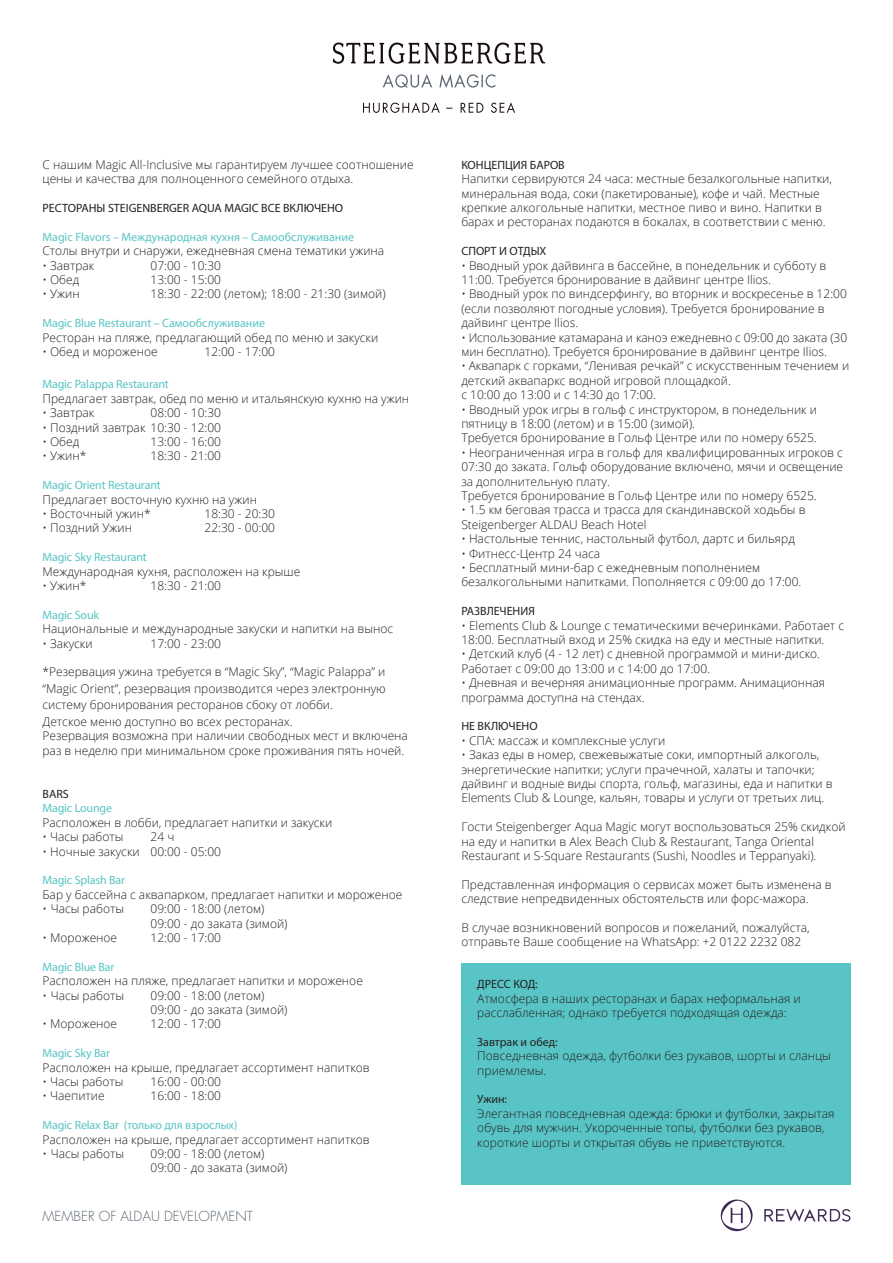
<style>
.page{position:relative;width:893px;height:1263px;background:#fff}
.page>*{position:absolute;margin:0;border:0;box-sizing:border-box;transform-origin:0 0}
.t1{font:300 13.5px "Futura Std";color:#5a6671}
.t2{font:300 12px/14.4px "Open Sans";color:#231f20}
.t3{font:12px "Myriad Pro";letter-spacing:-.01em;color:#59c4c5}
.t4{font:12px "Myriad Pro";color:#231f20}
</style>
<div class="page">
<div style="left:461px;top:964px;width:389px;height:221px;background:#59c4c5"></div>
<svg style="left:333px;top:43px;width:212px;height:21px"></svg>
<svg style="left:383px;top:74px;width:112px;height:14px"></svg>
<svg style="left:363px;top:102px;width:152px;height:11px"></svg>
<svg style="left:764px;top:1209px;width:86px;height:12px"></svg>
<svg style="left:721px;top:1199px;width:32px;height:32px"></svg>
<p class="t2" style="left:43px;top:157px;width:373px">С нашим Magic All-Inclusive мы гарантируем лучшее соотношение цены и качества для полноценного семейного отдыха.</p>
<p class="t4" style="left:43px;top:200px;width:302px">РЕСТОРАНЫ STEIGENBERGER AQUA MAGIC ВСЕ ВКЛЮЧЕНО</p>
<p class="t3" style="left:43px;top:229px;width:313px">Magic Flavors – Международная кухня – Самообслуживание</p>
<p class="t2" style="left:43px;top:243px;width:343px">Столы внутри и снаружи, ежедневная смена тематики ужина</p>
<p class="t2" style="left:43px;top:258px;width:53px">• Завтрак</p>
<p class="t2" style="left:151px;top:258px;width:72px">07:00 - 10:30</p>
<p class="t2" style="left:43px;top:272px;width:38px">• Обед</p>
<p class="t2" style="left:151px;top:272px;width:72px">13:00 - 15:00</p>
<p class="t2" style="left:43px;top:286px;width:39px">• Ужин</p>
<p class="t2" style="left:151px;top:286px;width:237px">18:30 - 22:00 (летом); 18:00 - 21:30 (зимой)</p>
<p class="t3" style="left:43px;top:316px;width:224px">Magic Blue Restaurant – Самообслуживание</p>
<p class="t2" style="left:43px;top:330px;width:337px">Ресторан на пляже, предлагающий обед по меню и закуски</p>
<p class="t2" style="left:43px;top:344px;width:117px">• Обед и мороженое</p>
<p class="t2" style="left:205px;top:344px;width:72px">12:00 - 17:00</p>
<p class="t3" style="left:43px;top:377px;width:128px">Magic Palappa Restaurant</p>
<p class="t2" style="left:43px;top:391px;width:368px">Предлагает завтрак, обед по меню и итальянскую кухню на ужин</p>
<p class="t2" style="left:43px;top:405px;width:53px">• Завтрак</p>
<p class="t2" style="left:151px;top:405px;width:72px">08:00 - 10:30</p>
<p class="t2" style="left:43px;top:420px;width:180px">• Поздний завтрак 10:30 - 12:00</p>
<p class="t2" style="left:43px;top:434px;width:38px">• Обед</p>
<p class="t2" style="left:151px;top:434px;width:72px">13:00 - 16:00</p>
<p class="t2" style="left:43px;top:448px;width:45px">• Ужин*</p>
<p class="t2" style="left:151px;top:448px;width:72px">18:30 - 21:00</p>
<p class="t3" style="left:43px;top:478px;width:120px">Magic Orient Restaurant</p>
<p class="t2" style="left:43px;top:492px;width:216px">Предлагает восточную кухню на ужин</p>
<p class="t2" style="left:43px;top:506px;width:110px">• Восточный ужин*</p>
<p class="t2" style="left:205px;top:506px;width:72px">18:30 - 20:30</p>
<p class="t2" style="left:43px;top:520px;width:91px">• Поздний Ужин</p>
<p class="t2" style="left:205px;top:520px;width:72px">22:30 - 00:00</p>
<p class="t3" style="left:43px;top:550px;width:106px">Magic Sky Restaurant</p>
<p class="t2" style="left:43px;top:564px;width:259px">Международная кухня, расположен на крыше</p>
<p class="t2" style="left:43px;top:578px;width:45px">• Ужин*</p>
<p class="t2" style="left:151px;top:578px;width:72px">18:30 - 21:00</p>
<p class="t3" style="left:43px;top:607px;width:58px">Magic Souk</p>
<p class="t2" style="left:43px;top:621px;width:352px">Национальные и международные закуски и напитки на вынос</p>
<p class="t2" style="left:43px;top:636px;width:52px">• Закуски</p>
<p class="t2" style="left:151px;top:636px;width:72px">17:00 - 23:00</p>
<p class="t2" style="left:43px;top:663px;width:345px;line-height:16.5px">*Резервация ужина требуется в “Magic Sky”, “Magic Palappa” и “Magic Orient”, резервация производится через электронную систему бронирования ресторанов сбоку от лобби.<br>Детское меню доступно во всех ресторанах.</p>
<p class="t2" style="left:43px;top:728px;width:367px">Резервация возможна при наличии свободных мест и включена раз в неделю при минимальном сроке проживания пять ночей.</p>
<p class="t4" style="left:43px;top:786px;width:28px">BARS</p>
<p class="t3" style="left:43px;top:801px;width:71px">Magic Lounge</p>
<p class="t2" style="left:43px;top:815px;width:291px">Расположен в лобби, предлагает напитки и закуски</p>
<p class="t2" style="left:43px;top:829px;width:82px">• Часы работы</p>
<p class="t2" style="left:151px;top:829px;width:25px">24 ч</p>
<p class="t2" style="left:43px;top:844px;width:180px">• Ночные закуски 00:00 - 05:00</p>
<p class="t3" style="left:43px;top:873px;width:84px">Magic Splash Bar</p>
<p class="t2" style="left:43px;top:887px;width:361px">Бар у бассейна с аквапарком, предлагает напитки и мороженое</p>
<p class="t2" style="left:43px;top:901px;width:83px">• Часы работы</p>
<p class="t2" style="left:151px;top:901px;width:139px">09:00 - 18:00 (летом)<br>09:00 - до заката (зимой)</p>
<p class="t2" style="left:43px;top:930px;width:76px">• Мороженое</p>
<p class="t2" style="left:151px;top:930px;width:72px">12:00 - 17:00</p>
<p class="t3" style="left:43px;top:959px;width:74px">Magic Blue Bar</p>
<p class="t2" style="left:43px;top:973px;width:322px">Расположен на пляже, предлагает напитки и мороженое</p>
<p class="t2" style="left:43px;top:988px;width:83px">• Часы работы</p>
<p class="t2" style="left:151px;top:988px;width:139px">09:00 - 18:00 (летом)<br>09:00 - до заката (зимой)</p>
<p class="t2" style="left:43px;top:1016px;width:76px">• Мороженое</p>
<p class="t2" style="left:151px;top:1016px;width:72px">12:00 - 17:00</p>
<p class="t3" style="left:43px;top:1046px;width:69px">Magic Sky Bar</p>
<p class="t2" style="left:43px;top:1060px;width:329px">Расположен на крыше, предлагает ассортимент напитков</p>
<p class="t2" style="left:43px;top:1074px;width:82px">• Часы работы</p>
<p class="t2" style="left:151px;top:1074px;width:72px">16:00 - 00:00</p>
<p class="t2" style="left:43px;top:1088px;width:64px">• Чаепитие</p>
<p class="t2" style="left:151px;top:1088px;width:72px">16:00 - 18:00</p>
<p class="t3" style="left:43px;top:1118px;width:196px">Magic Relax Bar (только для взрослых)</p>
<p class="t2" style="left:43px;top:1132px;width:329px">Расположен на крыше, предлагает ассортимент напитков</p>
<p class="t2" style="left:43px;top:1146px;width:83px">• Часы работы</p>
<p class="t2" style="left:151px;top:1146px;width:139px">09:00 - 18:00 (летом)<br>09:00 - до заката (зимой)</p>
<p class="t1" style="left:43px;top:1207px;width:212px">MEMBER OF ALDAU DEVELOPMENT</p>
<p class="t4" style="left:461px;top:157px;width:105px">КОНЦЕПЦИЯ БАРОВ</p>
<p class="t2" style="left:461px;top:171px;width:372px">Напитки сервируются 24 часа: местные безалкогольные напитки, минеральная вода, соки (пакетированые), кофе и чай. Местные крепкие алкогольные напитки, местное пиво и вино. Напитки в барах и ресторанах подаются в бокалах, в соответствии с меню.</p>
<p class="t4" style="left:461px;top:244px;width:87px">СПОРТ И ОТДЫХ</p>
<p class="t2" style="left:461px;top:258px;width:366px">• Вводный урок дайвинга в бассейне, в понедельник и субботу в<br>11:00. Требуется бронирование в дайвинг центре Ilios.</p>
<p class="t2" style="left:461px;top:286px;width:387px">• Вводный урок по виндсерфингу, во вторник и воскресенье в 12:00 (если позволяют погодные условия). Требуется бронирование в дайвинг центре Ilios.</p>
<p class="t2" style="left:461px;top:330px;width:387px">• Использование катамарана и каноэ ежедневно с 09:00 до заката (30 мин бесплатно). Требуется бронирование в дайвинг центре Ilios.</p>
<p class="t2" style="left:461px;top:358px;width:389px">• Аквапарк с горками, “Ленивая речкай” с искусственным течением и детский аквапаркс водной игровой площадкой.<br>с 10:00 до 13:00 и с 14:30 до 17:00.</p>
<p class="t2" style="left:461px;top:402px;width:357px">• Вводный урок игры в гольф с инструктором, в понедельник и пятницу в 18:00 (летом) и в 15:00 (зимой).<br>Требуется бронирование в Гольф Центре или по номеру 6525.</p>
<p class="t2" style="left:461px;top:445px;width:383px">• Неограниченная игра в гольф для квалифицированных игроков с 07:30 до заката. Гольф оборудование включено, мячи и освещение за дополнительную плату.<br>Требуется бронирование в Гольф Центре или по номеру 6525.</p>
<p class="t2" style="left:461px;top:502px;width:346px">• 1.5 км беговая трасса и трасса для скандинавской ходьбы в<br>Steigenberger ALDAU Beach Hotel</p>
<p class="t2" style="left:461px;top:531px;width:335px">• Настольные теннис, настольный футбол, дартс и бильярд</p>
<p class="t2" style="left:461px;top:546px;width:140px">• Фитнесс-Центр 24 часа</p>
<p class="t2" style="left:461px;top:560px;width:342px">• Бесплатный мини-бар с ежедневным пополнением безалкогольными напитками. Пополняется с 09:00 до 17:00.</p>
<p class="t4" style="left:461px;top:604px;width:75px">РАЗВЛЕЧЕНИЯ</p>
<p class="t2" style="left:461px;top:618px;width:384px">• Elements Club &amp; Lounge c тематическими вечеринками. Работает с<br>18:00. Бесплатный вход и 25% скидка на еду и местные напитки.</p>
<p class="t2" style="left:461px;top:646px;width:360px">• Детский клуб (4 - 12 лет) с дневной программой и мини-диско.<br>Работает с 09:00 до 13:00 и с 14:00 до 17:00.</p>
<p class="t2" style="left:461px;top:675px;width:365px">• Дневная и вечерняя анимационные программ. Анимационная программа доступна на стендах.</p>
<p class="t4" style="left:461px;top:719px;width:78px">НЕ ВКЛЮЧЕНО</p>
<p class="t2" style="left:461px;top:733px;width:205px">• СПА: массаж и комплексные услуги</p>
<p class="t2" style="left:461px;top:747px;width:373px">• Заказ еды в номер, свежевыжатые соки, импортный алкоголь, энергетические напитки; услуги прачечной, халаты и тапочки; дайвинг и водные виды спорта, гольф, магазины, еда и напитки в Elements Club &amp; Lounge, кальян, товары и услуги от третьих лиц.</p>
<p class="t2" style="left:461px;top:819px;width:386px">Гости Steigenberger Aqua Magic могут воспользоваться 25% скидкой на еду и напитки в Alex Beach Club &amp; Restaurant, Tanga Oriental<br>Restaurant и S-Square Restaurants (Sushi, Noodles и Teppanyaki).</p>
<p class="t2" style="left:461px;top:877px;width:372px">Представленная информация о сервисах может быть изменена в следствие непредвиденных обстоятельств или форс-мажора.</p>
<p class="t2" style="left:461px;top:920px;width:350px">В случае возникновений вопросов и пожеланий, пожалуйста, отправьте Ваше сообщение на WhatsApp: +2 0122 2232 082</p>
<p class="t4" style="left:477px;top:977px;width:62px">ДРЕСС КОД:</p>
<p class="t2" style="left:477px;top:991px;width:325px">Атмосфера в наших ресторанах и барах неформальная и расслабленная; однако требуется подходящая одежда:</p>
<p class="t4" style="left:477px;top:1034px;width:82px">Завтрак и обед:</p>
<p class="t2" style="left:477px;top:1048px;width:355px">Повседневная одежда, футболки без рукавов, шорты и сланцы приемлемы.</p>
<p class="t4" style="left:477px;top:1092px;width:31px">Ужин:</p>
<p class="t2" style="left:477px;top:1106px;width:359px">Элегантная повседневная одежда: брюки и футболки, закрытая обувь для мужчин. Укороченные топы, футболки без рукавов, короткие шорты и открытая обувь не приветствуются.</p>
</div>
